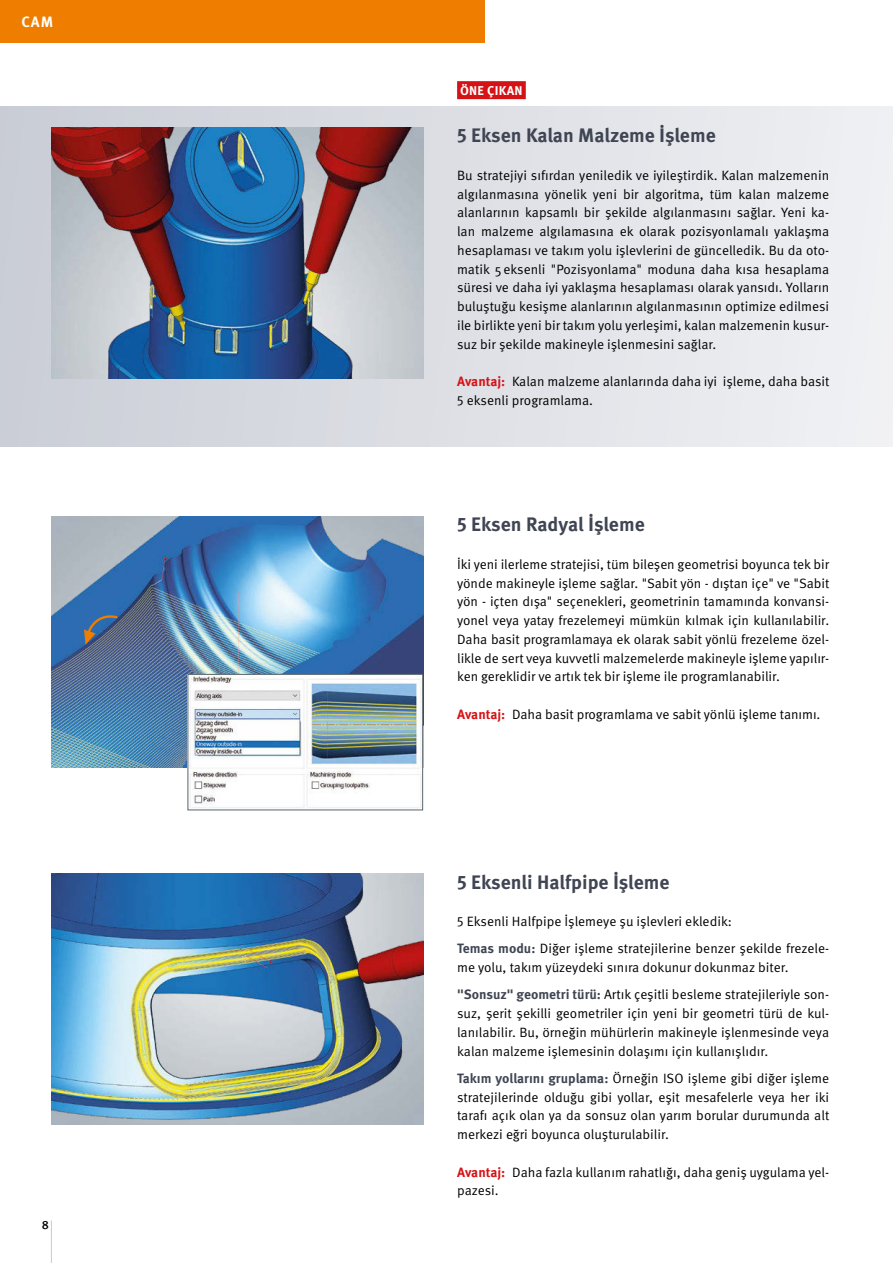
<style>
.page{position:relative;width:893px;height:1263px;background:#fff}
.page>*{position:absolute;margin:0;border:0;box-sizing:border-box;transform-origin:0 0}
.t1{font:700 19.5px "Meta Pro";color:#404553}
.t2{font:700 15px "Meta Pro";color:#fff}
.t3{font:13.5px/18.8px "Meta Pro";letter-spacing:-.005em;color:#000;text-align:justify}
.t4{font:700 12.75px "Meta Pro";letter-spacing:.02em;color:#fff}
.t5{font:500 12px "Meta Pro";color:#000}
.s1{font-weight:700;color:#d51317}
.s2{font-weight:700;color:#404553}
</style>
<div class="page">
<div style="left:0;top:0;width:485px;height:43px;background:#ef7d00"></div>
<hr style="left:51px;top:1220px;width:1px;height:43px;background:#c5c9d2">
<div style="left:0;top:106px;width:893px;height:340px;background:linear-gradient(to right,#c7cbd5,#f1f1f4)"></div>
<img style="left:51px;top:128px;width:372px;height:250px">
<img style="left:51px;top:517px;width:372px;height:250px">
<img style="left:51px;top:874px;width:372px;height:251px">
<div style="left:457px;top:81px;width:69px;height:18px;background:#d51317"></div>
<img style="left:190px;top:676px;width:231px;height:132px">
<div style="left:188px;top:674px;width:235px;height:136px;border:1px solid #58666d"></div>
<svg style="left:84px;top:615px;width:34px;height:30px"></svg>
<p class="t2" style="left:21px;top:12px;width:34px">CAM</p>
<p class="t5" style="left:42px;top:1217px;width:9px">8</p>
<p class="t4" style="left:460px;top:82px;width:64px">ÖNE ÇIKAN</p>
<h1 class="t1" style="left:457px;top:123px;width:260px">5 Eksen Kalan Malzeme İşleme</h1>
<p class="t3" style="left:457px;top:166px;width:374px">Bu stratejiyi sıfırdan yeniledik ve iyileştirdik. Kalan malzemenin algılanmasına yönelik yeni bir algoritma, tüm kalan malzeme alanlarının kapsamlı bir şekilde algılanmasını sağlar. Yeni ka&shy;lan malzeme algılamasına ek olarak pozisyonlamalı yaklaşma hesaplaması ve takım yolu işlevlerini de güncelledik. Bu da oto&shy;matik 5eksenli "Pozisyonlama" moduna daha kısa hesaplama süresi ve daha iyi yaklaşma hesaplaması olarak yansıdı. Yolların buluştuğu kesişme alanlarının algılanmasının optimize edilmesi ile birlikte yeni bir takım yolu yerleşimi, kalan malzemenin kusur&shy;suz bir şekilde makineyle işlenmesini sağlar.</p>
<p class="t3" style="left:457px;top:372px;width:374px"><span class="s1">Avantaj:</span> Kalan malzeme alanlarında daha iyi işleme, daha basit<br>5 eksenli programlama.</p>
<h1 class="t1" style="left:457px;top:512px;width:189px">5 Eksen Radyal İşleme</h1>
<p class="t3" style="left:457px;top:555px;width:374px">İki yeni ilerleme stratejisi, tüm bileşen geometrisi boyunca tek bir yönde makineyle işleme sağlar. "Sabit yön - dıştan içe" ve "Sabit yön - içten dışa" seçenekleri, geometrinin tamamında konvansi&shy;yonel veya yatay frezelemeyi mümkün kılmak için kullanılabilir.<br>Daha basit programlamaya ek olarak sabit yönlü frezeleme özel&shy;likle de sert veya kuvvetli malzemelerde makineyle işleme yapılır&shy;ken gereklidir ve artık tek bir işleme ile programlanabilir.</p>
<p class="t3" style="left:457px;top:705px;width:365px"><span class="s1">Avantaj:</span> Daha basit programlama ve sabit yönlü işleme tanımı.</p>
<h1 class="t1" style="left:457px;top:869px;width:214px">5 Eksenli Halfpipe İşleme</h1>
<p class="t3" style="left:457px;top:908px;width:374px;line-height:27.3px">5 Eksenli Halfpipe İşlemeye şu işlevleri ekledik:<br><span class="s2">Temas modu:</span> Diğer işleme stratejilerine benzer şekilde frezele-</p>
<p class="t3" style="left:457px;top:954px;width:374px;line-height:27.3px">me yolu, takım yüzeydeki sınıra dokunur dokunmaz biter. <span class="s2">"Sonsuz" geometri türü:</span> Artık çeşitli besleme stratejileriyle son-</p>
<p class="t3" style="left:457px;top:1004px;width:374px">suz, şerit şekilli geometriler için yeni bir geometri türü de kul&shy;lanılabilir. Bu, örneğin mühürlerin makineyle işlenmesinde veya kalan malzeme işlemesinin dolaşımı için kullanışlıdır.</p>
<p class="t3" style="left:457px;top:1069px;width:374px"><span class="s2">Takım yollarını gruplama:</span> Örneğin ISO işleme gibi diğer işleme stratejilerinde olduğu gibi yollar, eşit mesafelerle veya her iki tarafı açık olan ya da sonsuz olan yarım borular durumunda alt merkezi eğri boyunca oluşturulabilir.</p>
<p class="t3" style="left:457px;top:1163px;width:374px"><span class="s1">Avantaj:</span> Daha fazla kullanım rahatlığı, daha geniş uygulama yel&shy;pazesi.</p>
</div>
